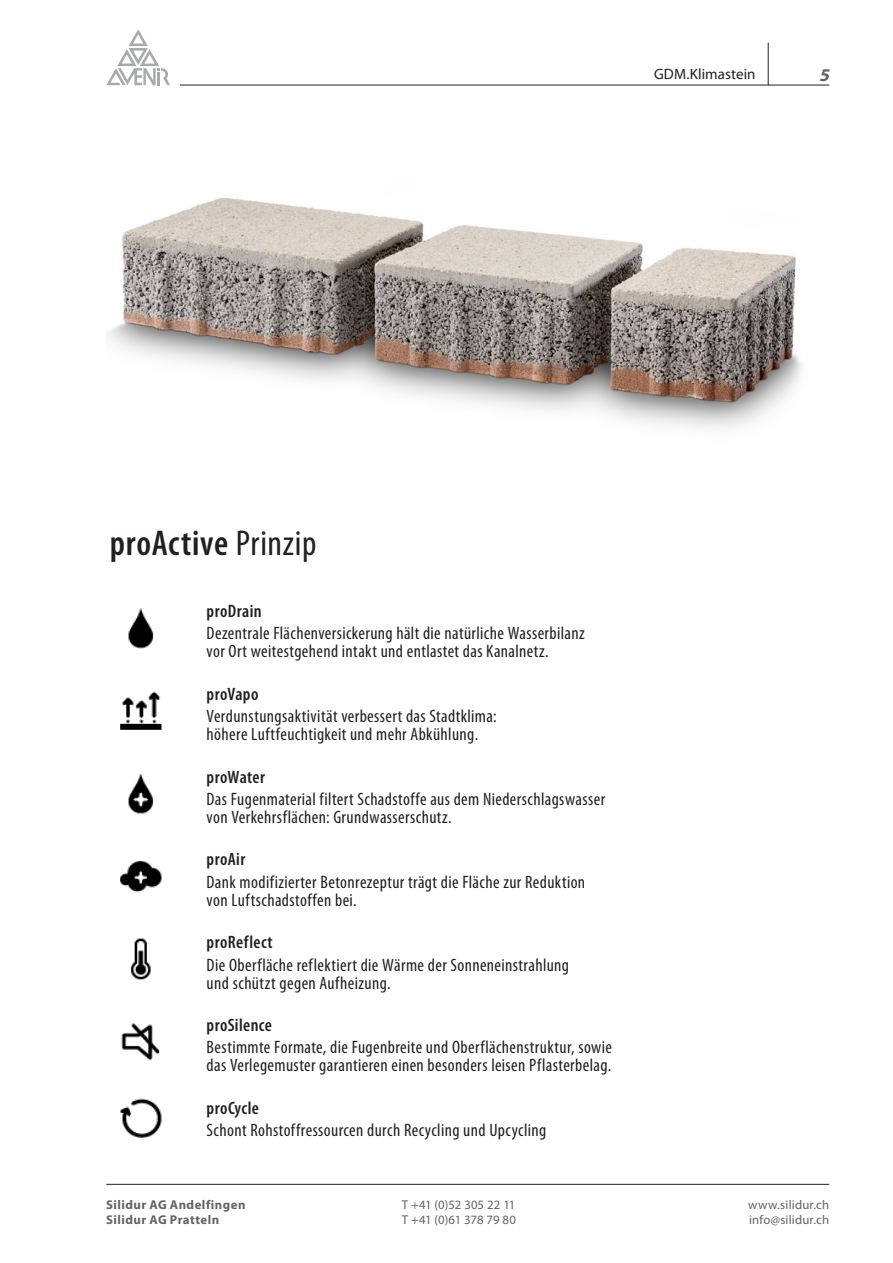
<style>
.page{position:relative;width:893px;height:1263px;background:#fff}
.page>*{position:absolute;margin:0;border:0;box-sizing:border-box;transform-origin:0 0}
.t1{font:600 condensed 36px "Myriad Pro";letter-spacing:.02em;color:#231f20}
.t2{font:condensed 18px/18px "Myriad Pro";letter-spacing:.02em;color:#231f20}
.t3{font:600 condensed 18px "Myriad Pro";letter-spacing:.025em;color:#231f20}
.t4{font:italic 700 18px "Myriad Pro";color:#636366}
.t5{font:15px "Myriad Pro";letter-spacing:.005em;color:#231f20}
.t6{font:12.75px "Myriad Pro";letter-spacing:.01em;color:#636366}
.t7{font:700 12.75px "Myriad Pro";letter-spacing:.035em;color:#636366}
.t8{font:12.75px "Myriad Pro";letter-spacing:-.01em;color:#636366}
.s1{font-weight:400}
</style>
<div class="page">
<hr style="left:768px;top:43px;width:1px;height:42px;background:#231f20">
<hr style="left:106px;top:1184px;width:723px;height:1px;background:#231f20">
<hr style="left:180px;top:85px;width:649px;height:1px;background:#231f20">
<svg style="left:106px;top:29px;width:64px;height:56px"></svg>
<img style="left:120px;top:608px;width:42px;height:530px">
<img style="left:107px;top:197px;width:695px;height:231px">
<p class="t5" style="left:654px;top:65px;width:103px">GDM.Klimastein</p>
<p class="t4" style="left:819px;top:63px;width:15px">5</p>
<h1 class="t1" style="left:110px;top:521px;width:208px">proActive <span class="s1">Prinzip</span></h1>
<p class="t3" style="left:207px;top:600px;width:57px">proDrain</p>
<p class="t2" style="left:207px;top:624px;width:380px">Dezentrale Flächenversickerung hält die natürliche Wasserbilanz vor Ort weitestgehend intakt und entlastet das Kanalnetz.</p>
<p class="t3" style="left:207px;top:683px;width:53px">proVapo</p>
<p class="t2" style="left:207px;top:707px;width:291px">Verdunstungsaktivität verbessert das Stadtklima: höhere Luftfeuchtigkeit und mehr Abkühlung.</p>
<p class="t3" style="left:207px;top:765px;width:60px">proWater</p>
<p class="t2" style="left:207px;top:790px;width:400px">Das Fugenmaterial filtert Schadstoffe aus dem Niederschlagswasser von Verkehrsflächen: Grundwasserschutz.</p>
<p class="t3" style="left:207px;top:848px;width:40px">proAir</p>
<p class="t2" style="left:207px;top:872px;width:380px">Dank modifizierter Betonrezeptur trägt die Fläche zur Reduktion von Luftschadstoffen bei.</p>
<p class="t3" style="left:207px;top:931px;width:68px">proReflect</p>
<p class="t2" style="left:207px;top:955px;width:364px">Die Oberfläche reflektiert die Wärme der Sonneneinstrahlung und schützt gegen Aufheizung.</p>
<p class="t3" style="left:207px;top:1014px;width:67px">proSilence</p>
<p class="t2" style="left:207px;top:1038px;width:407px">Bestimmte Formate, die Fugenbreite und Oberflächenstruktur, sowie das Verlegemuster garantieren einen besonders leisen Pflasterbelag.</p>
<p class="t3" style="left:207px;top:1096px;width:54px">proCycle</p>
<p class="t2" style="left:207px;top:1121px;width:341px">Schont Rohstoffressourcen durch Recycling und Upcycling</p>
<p class="t7" style="left:106px;top:1196px;width:141px">Silidur AG Andelfingen</p>
<p class="t6" style="left:402px;top:1196px;width:115px">T +41 (0)52 305 22 11</p>
<p class="t6" style="left:748px;top:1196px;width:82px">www.silidur.ch</p>
<p class="t7" style="left:106px;top:1211px;width:114px">Silidur AG Pratteln</p>
<p class="t8" style="left:402px;top:1211px;width:116px">T +41 (0)61 378 79 80</p>
<p class="t6" style="left:749px;top:1211px;width:82px">info@silidur.ch</p>
</div>
